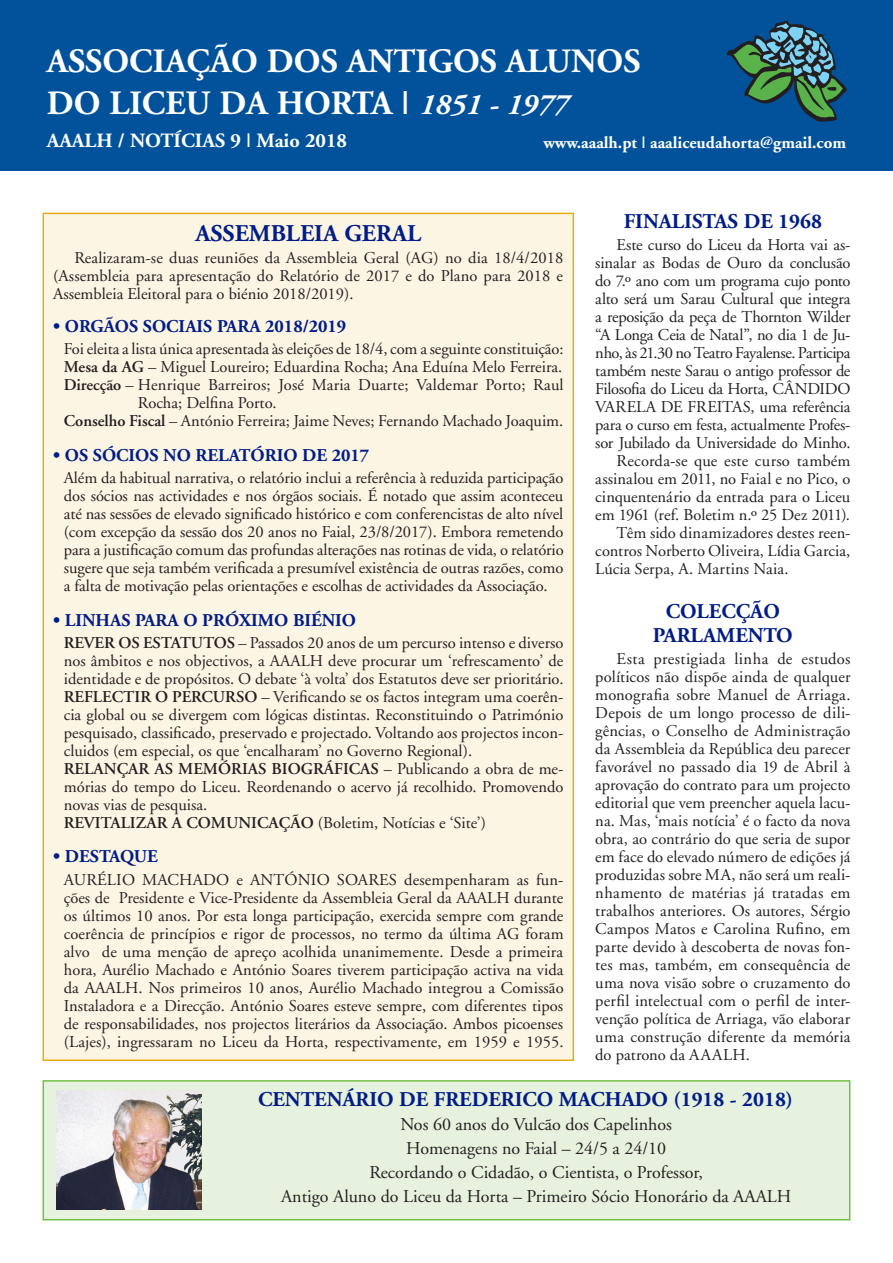
<style>
.page{position:relative;width:893px;height:1263px;background:#fff}
.page>*{position:absolute;margin:0;border:0;box-sizing:border-box;transform-origin:0 0}
.t1{font:700 34.05px "Adobe Garamond";color:#fff}
.tit{font:700 24px "Adobe Garamond";color:#001c88}
.tit-2{font:700 21px "Adobe Garamond";color:#001c88}
.t2{font:700 20.25px "Adobe Garamond";color:#fff}
.tex{font:18px "Adobe Garamond";color:#231f20}
.tit-3{font:700 18px "Adobe Garamond";color:#001c88}
.t3{font:700 16.95px "Adobe Garamond";color:#fff}
.tex_in{font:16.5px/18px "Adobe Garamond";color:#231f20;text-align:justify}
.tex-2{font:16.5px/18px "Adobe Garamond";color:#231f20;text-align:justify}
.s1{font-style:italic;font-size:29.85px}
.s2{font-weight:600}
</style>
<div class="page">
<div style="left:43px;top:213px;width:531px;height:848px;background:#fcf5e4;border:2px solid #e8ae0f"></div>
<div style="left:43px;top:1080px;width:807px;height:140px;background:#e7f2de;border:2px solid #71bf44"></div>
<div style="left:1px;top:0;width:892px;height:170px;background:#01529b"></div>
<svg style="left:727px;top:21px;width:120px;height:101px"></svg>
<img style="left:57px;top:1091px;width:144px;height:119px">
<p class="t1" style="left:47px;top:42px;width:595px">ASSOCIAÇÃO DOS ANTIGOS ALUNOS</p>
<p class="t1" style="left:47px;top:85px;width:522px">DO LICEU DA HORTA | <span class="s1">1851 - 1977</span></p>
<p class="t2" style="left:47px;top:129px;width:302px">AAALH / NOTÍCIAS 9 | Maio 2018</p>
<p class="t3" style="left:543px;top:133px;width:304px">www.aaalh.pt | aaaliceudahorta@gmail.com</p>
<p class="tit-2" style="left:624px;top:210px;width:200px">FINALISTAS DE 1968</p>
<p class="tex_in" style="left:595px;top:236px;width:257px;text-indent:21px">Este curso do Liceu da Horta vai as&shy;sinalar as Bodas de Ouro da conclusão do 7.º ano com um programa cujo ponto alto será um Sarau Cultural que integra a reposição da peça de Thornton Wilder “A Longa Ceia de Natal”, no dia 1 de Ju&shy;nho, às 21.30 no Teatro Fayalense. Participa também neste Sarau o antigo professor de Filosofia do Liceu da Horta, CÂNDIDO VARELA DE FREITAS, uma referência para o curso em festa, actualmente Profes&shy;sor Jubilado da Universidade do Minho.</p>
<p class="tex-2" style="left:595px;top:452px;width:257px;text-indent:21px">Recorda-se que este curso também assinalou em 2011, no Faial e no Pico, o cinquentenário da entrada para o Liceu em 1961 (ref. Boletim n.º 25 Dez 2011).</p>
<p class="tex-2" style="left:595px;top:524px;width:257px;text-indent:21px">Têm sido dinamizadores destes reen&shy;contros Norberto Oliveira, Lídia Garcia, Lúcia Serpa, A. Martins Naia.</p>
<p class="tit-2" style="left:666px;top:600px;width:116px">COLECÇÃO</p>
<p class="tit-2" style="left:653px;top:624px;width:141px">PARLAMENTO</p>
<p class="tex_in" style="left:595px;top:650px;width:257px;text-indent:21px">Esta prestigiada linha de estudos políticos não dispõe ainda de qualquer monografia sobre Manuel de Arriaga.<br>Depois de um longo processo de dili&shy;gências, o Conselho de Administração da Assembleia da República deu parecer favorável no passado dia 19 de Abril à aprovação do contrato para um projecto editorial que vem preencher aquela lacu&shy;na. Mas, ‘mais notícia’ é o facto da nova obra, ao contrário do que seria de supor em face do elevado número de edições já produzidas sobre MA, não será um reali&shy;nhamento de matérias já tratadas em trabalhos anteriores. Os autores, Sérgio Campos Matos e Carolina Rufino, em parte devido à descoberta de novas fon&shy;tes mas, também, em consequência de uma nova visão sobre o cruzamento do perfil intelectual com o perfil de inter&shy;venção política de Arriaga, vão elaborar uma construção diferente da memória do patrono da AAALH.</p>
<p class="tit" style="left:195px;top:220px;width:227px">ASSEMBLEIA GERAL</p>
<p class="tex_in" style="left:53px;top:249px;width:512px;text-indent:21px">Realizaram-se duas reuniões da Assembleia Geral (AG) no dia 18/4/2018 (Assembleia para apresentação do Relatório de 2017 e do Plano para 2018 e Assembleia Eleitoral para o biénio 2018/2019).</p>
<p class="tit-3" style="left:53px;top:317px;width:295px">• ORGÃOS SOCIAIS PARA 2018/2019</p>
<p class="tex_in" style="left:64px;top:341px;width:501px">Foi eleita a lista única apresentada às eleições de 18/4, com a seguinte constituição:</p>
<p class="tex-2" style="left:64px;top:359px;width:500px"><span class="s2">Mesa da AG</span> – Miguel Loureiro; Eduardina Rocha; Ana Eduína Melo Ferreira.</p>
<p class="tex-2" style="left:138px;top:377px;width:427px;text-indent:-74px"><span class="s2">Direcção</span> – Henrique Barreiros; José Maria Duarte; Valdemar Porto; Raul<br>Rocha; Delfina Porto.</p>
<p class="tex-2" style="left:64px;top:413px;width:501px"><span class="s2">Conselho Fiscal</span> – António Ferreira; Jaime Neves; Fernando Machado Joaquim.</p>
<p class="tit-3" style="left:53px;top:445px;width:318px">• OS SÓCIOS NO RELATÓRIO DE 2017</p>
<p class="tex_in" style="left:64px;top:469px;width:501px">Além da habitual narrativa, o relatório inclui a referência à reduzida participação dos sócios nas actividades e nos órgãos sociais. É notado que assim aconteceu até nas sessões de elevado significado histórico e com conferencistas de alto nível (com excepção da sessão dos 20 anos no Faial, 23/8/2017). Embora remetendo para a justificação comum das profundas alterações nas rotinas de vida, o relatório sugere que seja também verificada a presumível existência de outras razões, como a falta de motivação pelas orientações e escolhas de actividades da Associação.</p>
<p class="tit-3" style="left:53px;top:610px;width:304px">• LINHAS PARA O PRÓXIMO BIÉNIO</p>
<p class="tex_in" style="left:64px;top:634px;width:501px"><span class="s2">REVER OS ESTATUTOS</span> – Passados 20 anos de um percurso intenso e diverso nos âmbitos e nos objectivos, a AAALH deve procurar um ‘refrescamento’ de identidade e de propósitos. O debate ‘à volta’ dos Estatutos deve ser prioritário.</p>
<p class="tex-2" style="left:64px;top:688px;width:501px"><span class="s2">REFLECTIR O PERCURSO</span> – Verificando se os factos integram uma coerên&shy;cia global ou se divergem com lógicas distintas. Reconstituindo o Património pesquisado, classificado, preservado e projectado. Voltando aos projectos incon&shy;cluidos (em especial, os que ‘encalharam’ no Governo Regional).</p>
<p class="tex-2" style="left:64px;top:760px;width:501px"><span class="s2">RELANÇAR AS MEMÓRIAS BIOGRÁFICAS</span> – Publicando a obra de me&shy;mórias do tempo do Liceu. Reordenando o acervo já recolhido. Promovendo novas vias de pesquisa.</p>
<p class="tex-2" style="left:64px;top:814px;width:424px"><span class="s2">REVITALIZAR A COMUNICAÇÃO</span> (Boletim, Notícias e ‘Site’)</p>
<p class="tit-3" style="left:53px;top:847px;width:106px">• DESTAQUE</p>
<p class="tex_in" style="left:64px;top:871px;width:501px">AURÉLIO MACHADO e ANTÓNIO SOARES desempenharam as fun&shy;ções de Presidente e Vice-Presidente da Assembleia Geral da AAALH durante os últimos 10 anos. Por esta longa participação, exercida sempre com grande coerência de princípios e rigor de processos, no termo da última AG foram alvo de uma menção de apreço acolhida unanimemente. Desde a primeira hora, Aurélio Machado e António Soares tiverem participação activa na vida da AAALH. Nos primeiros 10 anos, Aurélio Machado integrou a Comissão Instaladora e a Direcção. António Soares esteve sempre, com diferentes tipos de responsabilidades, nos projectos literários da Associação. Ambos picoenses (Lajes), ingressaram no Liceu da Horta, respectivamente, em 1959 e 1955.</p>
<p class="tit-2" style="left:258px;top:1088px;width:536px">CENTENÁRIO DE FREDERICO MACHADO (1918 - 2018)</p>
<p class="tex" style="left:400px;top:1115px;width:273px">Nos 60 anos do Vulcão dos Capelinhos</p>
<p class="tex" style="left:406px;top:1139px;width:262px">Homenagens no Faial – 24/5 a 24/10</p>
<p class="tex" style="left:369px;top:1163px;width:335px">Recordando o Cidadão, o Cientista, o Professor,</p>
<p class="tex" style="left:281px;top:1187px;width:512px">Antigo Aluno do Liceu da Horta – Primeiro Sócio Honorário da AAALH</p>
</div>
